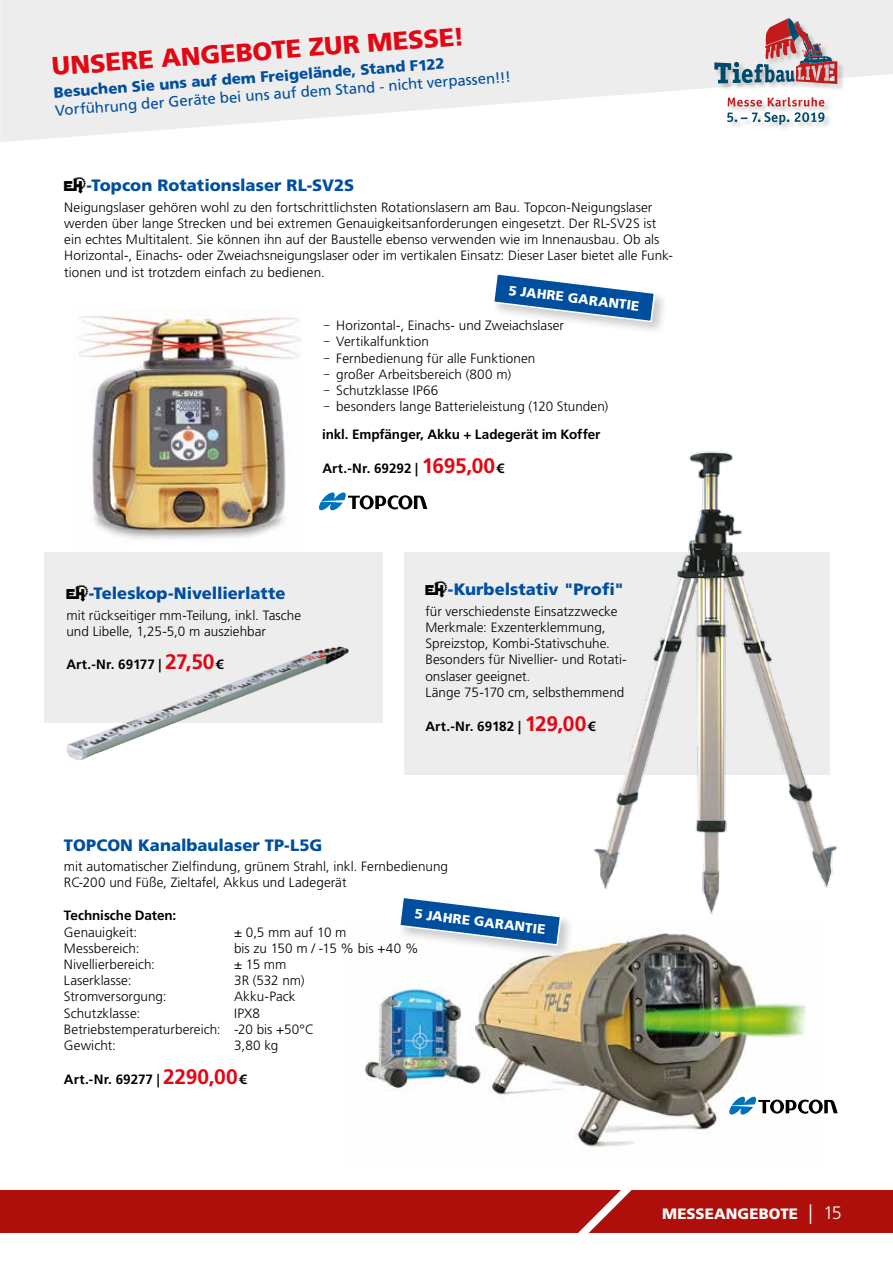
<style>
.page{position:relative;width:893px;height:1263px;background:#fff}
.page>*{position:absolute;margin:0;border:0;box-sizing:border-box;transform-origin:0 0}
.t1{font:900 25.5px "Frutiger LT Std";color:#e30613}
.t2{font:900 16.5px "Frutiger LT Std";color:#004f9f}
.t3{font:15px "Frutiger LT Std";color:#004f9f}
.t4{font:900 15px "Frutiger LT Std";color:#004f9f}
.t5{font:900 15px "Frutiger LT Std";letter-spacing:.005em;color:#fff}
.t6{font:300 13.5px/16.2px "Frutiger LT Std";letter-spacing:.005em;color:#000}
.t7{font:700 13.5px "Frutiger LT Std";letter-spacing:-.005em;color:#000}
.t8{font:900 13.35px "Frutiger LT Std";color:#fff}
.s1{font-family:"Eberlelogo";font-weight:400;font-size:21px;color:#000}
.s2{font-family:"Source Sans Pro"}
.s3{font-size:21px;color:#e30613}
.s4{font-weight:300;font-size:19.5px}
.s5{font-weight:300;font-size:18px}
</style>
<div class="page">
<div style="left:0;top:1191px;width:893px;height:42px;background:#ae0f0a"></div>
<svg style="left:555px;top:1190px;width:97px;height:43px"></svg>
<svg style="left:0;top:0;width:893px;height:142px;fill:#ededed"></svg>
<div style="left:715px;top:18px;width:130px;height:115px;background:#000;opacity:.2"></div>
<svg style="left:727px;top:97px;width:97px;height:28px"></svg>
<svg style="left:714px;top:18px;width:123px;height:66px"></svg>
<div style="left:44px;top:553px;width:339px;height:170px;background:#ededed"></div>
<div style="left:404px;top:553px;width:425px;height:222px;background:#ededed"></div>
<img style="left:364px;top:953px;width:443px;height:194px">
<img style="left:574px;top:451px;width:264px;height:502px">
<img style="left:66px;top:646px;width:283px;height:115px">
<img style="left:79px;top:310px;width:222px;height:229px">
<div style="left:397px;top:895px;width:178px;height:64px;background:#000;opacity:.2"></div>
<svg style="left:398px;top:895px;width:164px;height:51px"></svg>
<div style="left:491px;top:271px;width:178px;height:65px;background:#000;opacity:.2"></div>
<svg style="left:492px;top:272px;width:164px;height:51px"></svg>
<svg style="left:729px;top:1097px;width:109px;height:17px"></svg>
<svg style="left:319px;top:492px;width:108px;height:18px"></svg>
<h1 class="t1" style="left:51px;top:50px;width:415px;rotate:-4deg">UNSERE ANGEBOTE ZUR MESSE!</h1>
<p class="t4" style="left:53px;top:82px;width:393px;rotate:-4deg">Besuchen Sie uns auf dem Freigelände, Stand F122</p>
<p class="t3" style="left:55px;top:101px;width:458px;rotate:-4deg">Vorführung der Geräte bei uns auf dem Stand - nicht verpassen!!!</p>
<p class="t2" style="left:64px;top:176px;width:291px"><span class="s1">E</span>-Topcon Rotationslaser RL-SV2S</p>
<p class="t6" style="left:64px;top:199px;width:610px">Neigungslaser gehören wohl zu den fortschrittlichsten Rotationslasern am Bau. Topcon-Neigungslaser werden über lange Strecken und bei extremen Genauigkeitsanforderungen eingesetzt. Der RL-SV2S ist ein echtes Multitalent. Sie können ihn auf der Baustelle ebenso verwenden wie im Innenausbau. Ob als Horizontal-, Einachs- oder Zweiachsneigungslaser oder im vertikalen Einsatz: Dieser Laser bietet alle Funk&shy;tionen und ist trotzdem einfach zu bedienen.</p>
<p class="t8" style="left:510px;top:282px;width:133px;rotate:7deg">5 JAHRE GARANTIE</p>
<p class="t6" style="left:324px;top:317px;width:286px"><span class="s2">−</span> Horizontal-, Einachs- und Zweiachslaser<br><span class="s2">−</span> Vertikalfunktion<br><span class="s2">−</span> Fernbedienung für alle Funktionen<br><span class="s2">−</span> großer Arbeitsbereich (800 m)<br><span class="s2">−</span> Schutzklasse IP66<br><span class="s2">−</span> besonders lange Batterieleistung (120 Stunden)</p>
<p class="t7" style="left:322px;top:427px;width:280px">inkl. Empfänger, Akku + Ladegerät im Koffer</p>
<p class="t7" style="left:322px;top:460px;width:183px">Art.-Nr. 69292 | <span class="s3">1695,00</span>€</p>
<p class="t2" style="left:66px;top:583px;width:221px"><span class="s1">E</span>-Teleskop-Nivellierlatte</p>
<p class="t6" style="left:66px;top:607px;width:236px">mit rückseitiger mm-Teilung, inkl. Tasche und Libelle, 1,25-5,0 m ausziehbar</p>
<p class="t7" style="left:66px;top:657px;width:158px">Art.-Nr. 69177 | <span class="s3">27,50</span>€</p>
<p class="t2" style="left:425px;top:580px;width:200px"><span class="s1">E</span>-Kurbelstativ "Profi"</p>
<p class="t6" style="left:425px;top:603px;width:203px">für verschiedenste Einsatzzwecke<br>Merkmale: Exzenterklemmung,<br>Spreizstop, Kombi-Stativschuhe.<br>Besonders für Nivellier- und Rotati&shy;onslaser geeignet.<br>Länge 75-170 cm, selbsthemmend</p>
<p class="t7" style="left:425px;top:718px;width:171px">Art.-Nr. 69182 | <span class="s3">129,00</span>€</p>
<p class="t2" style="left:64px;top:835px;width:260px">TOPCON Kanalbaulaser TP-L5G</p>
<p class="t6" style="left:64px;top:858px;width:386px">mit automatischer Zielfindung, grünem Strahl, inkl. Fernbedienung<br>RC-200 und Füße, Zieltafel, Akkus und Ladegerät</p>
<p class="t7" style="left:64px;top:908px;width:114px">Technische Daten:</p>
<p class="t6" style="left:64px;top:924px;width:75px">Genauigkeit:</p>
<p class="t6" style="left:234px;top:924px;width:114px">± 0,5 mm auf 10 m</p>
<p class="t6" style="left:64px;top:940px;width:77px">Messbereich:</p>
<p class="t6" style="left:234px;top:940px;width:186px">bis zu 150 m / -15 % bis +40 %</p>
<p class="t6" style="left:64px;top:956px;width:93px">Nivellierbereich:</p>
<p class="t6" style="left:234px;top:956px;width:54px">± 15 mm</p>
<p class="t6" style="left:64px;top:972px;width:69px">Laserklasse:</p>
<p class="t6" style="left:234px;top:972px;width:72px">3R (532 nm)</p>
<p class="t6" style="left:64px;top:989px;width:104px">Stromversorgung:</p>
<p class="t6" style="left:234px;top:989px;width:63px">Akku-Pack</p>
<p class="t6" style="left:64px;top:1005px;width:78px">Schutzklasse:</p>
<p class="t8" style="left:416px;top:905px;width:133px;rotate:7deg">5 JAHRE GARANTIE</p>
<p class="t6" style="left:64px;top:1005px;width:252px;text-indent:170px">IPX8<br>Betriebstemperaturbereich: -20 bis +50°C<br>Gewicht:</p>
<p class="t6" style="left:234px;top:1037px;width:46px">3,80 kg</p>
<p class="t7" style="left:64px;top:1071px;width:184px">Art.-Nr. 69277 | <span class="s3">2290,00</span>€</p>
<p class="t5" style="left:662px;top:1205px;width:181px">MESSEANGEBOTE <span class="s4">|</span> <span class="s5">15</span></p>
</div>
